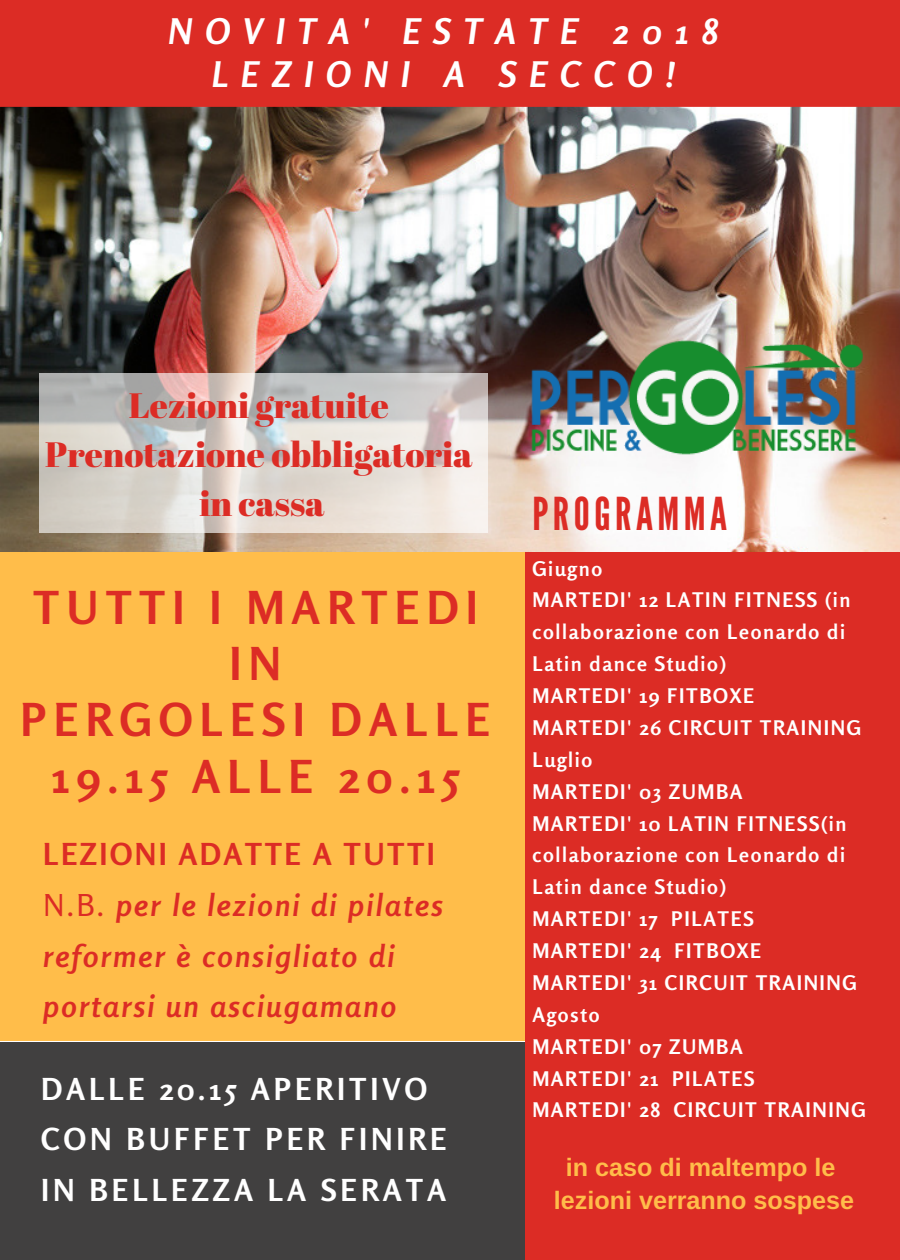
<style>
.page{position:relative;width:900px;height:1260px;background:#fff}
.page>*{position:absolute;margin:0;border:0;box-sizing:border-box;transform-origin:0 0}
.t1{font:700 45.25px/56.2px "Rosario";letter-spacing:.16em;color:#dc2c25;text-align:center}
.t2{font:45.25px "League Gothic";letter-spacing:.1em;color:#dc2c25}
.t3{font:35.25px/48.8px "Abril Fatface";color:#dc2c25;text-align:center}
.t4{font:italic 700 35.25px/43px "Rosario";letter-spacing:.37em;color:#fff;text-align:center}
.t5{font:italic 700 30.25px/50.5px "Rosario";letter-spacing:.08em;color:#dc2c25}
.t6{font:700 30.25px/50.5px "Rosario";letter-spacing:.13em;color:#fff}
.t7{font:700 25.25px/33.8px "Arimo";color:#ffbd4a;text-align:center}
.t8{font:700 20px/32px "Rosario";letter-spacing:.08em;color:#fff}
.s1{font-style:normal}
.s2{font-weight:400;font-style:normal}
</style>
<div class="page">
<div style="left:0;top:546px;width:529px;height:495px;background:#ffbd4a"></div>
<div style="left:0;top:1042px;width:538px;height:218px;background:#414040"></div>
<div style="left:525px;top:534px;width:375px;height:726px;background:#dc2c25"></div>
<img style="left:0;top:107px;width:900px;height:444px">
<div style="left:0;top:0;width:900px;height:107px;background:#dc2c25"></div>
<img style="left:482px;top:313px;width:418px;height:165px">
<svg style="left:39px;top:373px;width:448px;height:159px;background:#d7d1cc"></svg>
<h2 class="t4" style="left:169px;top:9px;width:551px">NOVITA' ESTATE 2018<br>LEZIONI A SECCO!</h2>
<h2 class="t3" style="left:45px;top:380px;width:429px">Lezioni gratuite<br>Prenotazione obbligatoria in cassa</h2>
<h1 class="t1" style="left:21px;top:579px;width:471px">TUTTI I MARTEDI<br>IN<br>PERGOLESI DALLE<br>19.15 ALLE 20.15</h1>
<h3 class="t5" style="left:43px;top:829px;width:401px"><span class="s1">LEZIONI ADATTE A TUTTI<br></span><span class="s2">N.B.</span> per le lezioni di pilates reformer è consigliato di portarsi un asciugamano</h3>
<h3 class="t6" style="left:41px;top:1063px;width:407px">DALLE 20.15 APERITIVO<br>CON BUFFET PER FINIRE<br>IN BELLEZZA LA SERATA</h3>
<h1 class="t2" style="left:532px;top:488px;width:196px">PROGRAMMA</h1>
<p class="t8" style="left:532px;top:552px;width:335px">Giugno<br>MARTEDI' 12 LATIN FITNESS (in collaborazione con Leonardo di<br>Latin dance Studio)<br>MARTEDI' 19 FITBOXE<br>MARTEDI' 26 CIRCUIT TRAINING<br>Luglio<br>MARTEDI' 03 ZUMBA<br>MARTEDI' 10 LATIN FITNESS(in collaborazione con Leonardo di<br>Latin dance Studio)<br>MARTEDI' 17 PILATES<br>MARTEDI' 24 FITBOXE<br>MARTEDI' 31 CIRCUIT TRAINING<br>Agosto<br>MARTEDI' 07 ZUMBA<br>MARTEDI' 21 PILATES<br>MARTEDI' 28 CIRCUIT TRAINING</p>
<p class="t7" style="left:554px;top:1150px;width:302px">in caso di maltempo le lezioni verranno sospese</p>
</div>
